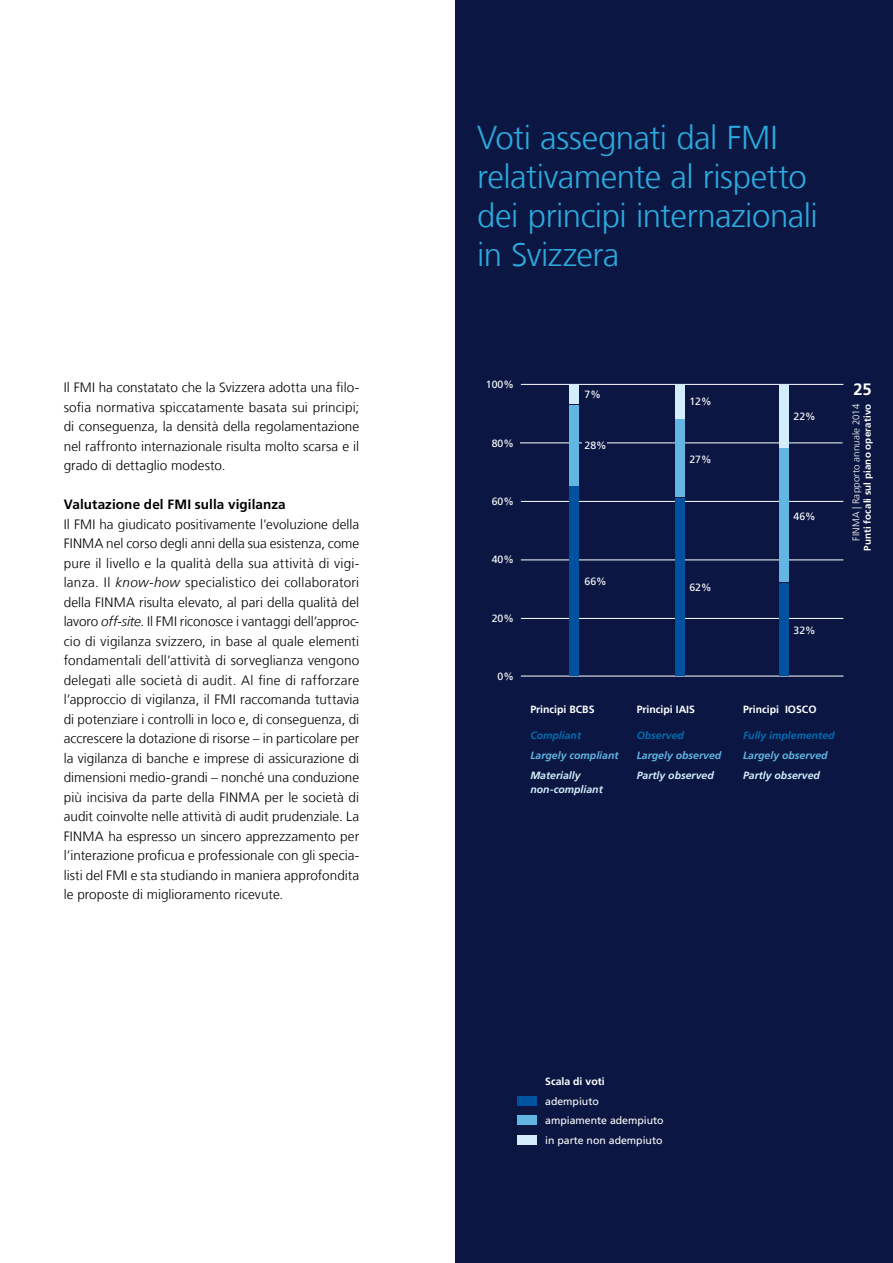
<style>
.page{position:relative;width:893px;height:1263px;background:#fff}
.page>*{position:absolute;margin:0;border:0;box-sizing:border-box;transform-origin:0 0}
.t1{font:300 33px/39px "Frutiger LT Com";letter-spacing:-.015em;color:#2ca9dd}
.t2{font:700 16.5px "Frutiger LT Com";color:#fff}
.t3{font:300 13.5px/19.5px "Frutiger LT Com";letter-spacing:.005em;color:#000;text-align:justify}
.t4{font:700 13.5px "Frutiger LT Com";letter-spacing:.005em;color:#000}
.t5{font:10.5px/19.5px "Frutiger LT Com";color:#fff}
.t6{font:italic 700 10.5px/13.5px "Frutiger LT Com";color:#d4edfc}
.t7{font:700 10.5px "Frutiger LT Com";color:#fff}
.t8{font:italic 700 10.5px "Frutiger LT Com";color:#61b6e4}
.t9{font:italic 700 10.5px "Frutiger LT Com";color:#006db1}
.t10{font:700 9.75px "Frutiger LT Com";letter-spacing:.015em;color:#fff}
.t11{font:300 9.75px "Frutiger LT Com";letter-spacing:.015em;color:#fff}
.s1{font-style:italic}
</style>
<div class="page">
<div style="left:455px;top:0;width:438px;height:1263px;background:#0b1742"></div>
<hr style="left:520px;top:443px;width:322px;height:1px;background:#fff">
<hr style="left:521px;top:618px;width:322px;height:1px;background:#fff">
<hr style="left:521px;top:560px;width:322px;height:1px;background:#fff">
<hr style="left:521px;top:501px;width:322px;height:1px;background:#fff">
<hr style="left:521px;top:384px;width:322px;height:1px;background:#fff">
<hr style="left:521px;top:676px;width:322px;height:1px;background:#fff">
<div style="left:675px;top:384px;width:9px;height:35px;background:#d4edfc"></div>
<div style="left:675px;top:420px;width:9px;height:77px;background:#61b6e4"></div>
<div style="left:675px;top:498px;width:9px;height:178px;background:#0052a1"></div>
<div style="left:569px;top:384px;width:10px;height:20px;background:#d4edfc"></div>
<div style="left:569px;top:405px;width:10px;height:80px;background:#61b6e4"></div>
<div style="left:569px;top:486px;width:10px;height:189px;background:#0052a1"></div>
<div style="left:582px;top:439px;width:24px;height:13px;background:#0b1742"></div>
<div style="left:779px;top:384px;width:10px;height:64px;background:#d4edfc"></div>
<div style="left:779px;top:449px;width:10px;height:133px;background:#61b6e4"></div>
<div style="left:779px;top:583px;width:10px;height:92px;background:#0052a1"></div>
<div style="left:518px;top:1096px;width:19px;height:9px;background:#0052a1"></div>
<div style="left:518px;top:1115px;width:19px;height:10px;background:#61b6e4"></div>
<div style="left:518px;top:1135px;width:19px;height:9px;background:#d4edfc"></div>
<p class="t3" style="left:64px;top:378px;width:297px">Il FMI ha constatato che la Svizzera adotta una filo&shy;sofia normativa spiccatamente basata sui principi; di conseguenza, la densità della regolamentazione nel raffronto internazionale risulta molto scarsa e il grado di dettaglio modesto.</p>
<p class="t4" style="left:64px;top:497px;width:223px">Valutazione del FMI sulla vigilanza</p>
<p class="t3" style="left:64px;top:515px;width:297px">Il FMI ha giudicato positivamente l’evoluzione della FINMA nel corso degli anni della sua esistenza, come pure il livello e la qualità della sua attività di vigi&shy;lanza. Il <span class="s1">know-how</span> specialistico dei collaboratori della FINMA risulta elevato, al pari della qualità del lavoro <span class="s1">off-site</span>. Il FMI riconosce i vantaggi dell’approc&shy;cio di vigilanza svizzero, in base al quale elementi fondamentali dell’attività di sorveglianza vengono delegati alle società di audit. Al fine di rafforzare l’approccio di vigilanza, il FMI raccomanda tuttavia di potenziare i controlli in loco e, di conseguenza, di accrescere la dotazione di risorse – in particolare per la vigilanza di banche e imprese di assicurazione di dimensioni medio-grandi – nonché una conduzione più incisiva da parte della FINMA per le società di audit coinvolte nelle attività di audit prudenziale. La FINMA ha espresso un sincero apprezzamento per l’interazione proficua e professionale con gli specia&shy;listi del FMI e sta studiando in maniera approfondita le proposte di miglioramento ricevute.</p>
<h1 class="t1" style="left:477px;top:118px;width:342px">Voti assegnati dal FMI relativamente al rispetto dei principi internazionali in Svizzera</h1>
<p class="t5" style="left:486px;top:375px;width:30px">100%</p>
<p class="t5" style="left:492px;top:433px;width:24px">80%</p>
<p class="t5" style="left:492px;top:492px;width:24px">60%</p>
<p class="t5" style="left:492px;top:550px;width:24px">40%</p>
<p class="t5" style="left:492px;top:608px;width:24px">20%</p>
<p class="t5" style="left:498px;top:667px;width:18px">0%</p>
<p class="t5" style="left:584px;top:385px;width:18px">7%</p>
<p class="t5" style="left:584px;top:436px;width:24px">28%</p>
<p class="t5" style="left:584px;top:572px;width:24px">66%</p>
<p class="t5" style="left:689px;top:392px;width:24px">12%</p>
<p class="t5" style="left:689px;top:449px;width:24px">27%</p>
<p class="t5" style="left:689px;top:578px;width:24px">62%</p>
<p class="t5" style="left:794px;top:406px;width:24px">22%</p>
<p class="t5" style="left:794px;top:506px;width:24px">46%</p>
<p class="t5" style="left:794px;top:620px;width:24px">32%</p>
<p class="t2" style="left:853px;top:380px;width:20px">25</p>
<p class="t11" style="left:851px;top:541px;width:139px;rotate:-90deg">FINMA | Rapporto annuale 2014</p>
<p class="t10" style="left:862px;top:551px;width:149px;rotate:-90deg">Punti focali sul piano operativo</p>
<p class="t7" style="left:530px;top:703px;width:66px">Principi BCBS</p>
<p class="t7" style="left:637px;top:703px;width:60px">Principi IAIS</p>
<p class="t7" style="left:743px;top:703px;width:74px">Principi IOSCO</p>
<p class="t9" style="left:530px;top:729px;width:52px">Compliant</p>
<p class="t9" style="left:637px;top:729px;width:49px">Observed</p>
<p class="t9" style="left:743px;top:729px;width:93px">Fully implemented</p>
<p class="t8" style="left:530px;top:749px;width:90px">Largely compliant</p>
<p class="t8" style="left:637px;top:749px;width:86px">Largely observed</p>
<p class="t8" style="left:743px;top:749px;width:86px">Largely observed</p>
<p class="t6" style="left:530px;top:769px;width:74px">Materially non-compliant</p>
<p class="t6" style="left:637px;top:769px;width:79px">Partly observed</p>
<p class="t6" style="left:743px;top:769px;width:79px">Partly observed</p>
<p class="t7" style="left:545px;top:1075px;width:61px">Scala di voti</p>
<p class="t5" style="left:545px;top:1091px;width:120px">adempiuto<br>ampiamente adempiuto in parte non adempiuto</p>
</div>
